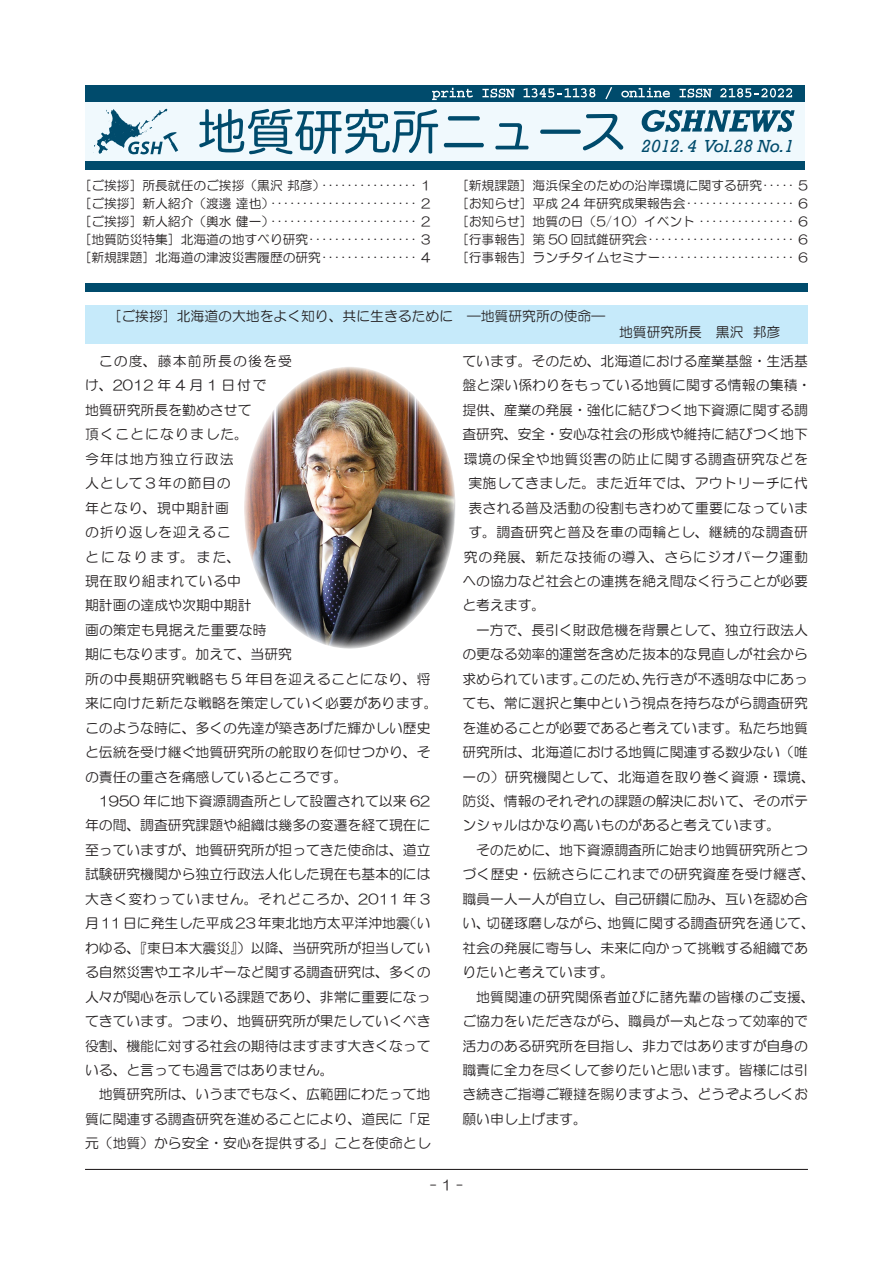
<style>
.page{position:relative;width:893px;height:1263px;background:#fff}
.page>*{position:absolute;margin:0;border:0;box-sizing:border-box;transform-origin:0 0}
.t1{font:italic 17.85px "Rockwell";color:#004b6c}
.本文{font:13.8px/24.5px "HG Maru Gothic MPRO";color:#231f20}
.本文-2{font:13.8px/24.5px "HG Maru Gothic MPRO";letter-spacing:.02em;color:#231f20}
.本文-3{font:13.8px "HG Maru Gothic MPRO";letter-spacing:.025em;color:#231f20}
.本文-4{font:13.8px "HG Maru Gothic MPRO";letter-spacing:.04em;color:#231f20}
.t2{font:12.75px "HG Maru Gothic MPRO";color:#231f20}
</style>
<div class="page">
<hr style="left:85px;top:1169px;width:723px;height:1px;background:#231f20">
<div style="left:85px;top:283px;width:723px;height:9px;background:#004b6c"></div>
<div style="left:85px;top:85px;width:719px;height:85px;background:#f0f9fd"></div>
<div style="left:85px;top:85px;width:719px;height:17px;background:#004b6c"></div>
<svg style="left:199px;top:109px;width:239px;height:45px"></svg>
<div style="left:448px;top:116px;width:32px;height:5px;background:#004b6c;border-radius:2px"></div>
<hr style="left:444px;top:143px;width:40px;height:4px;background:#004b6c;border-radius:2px">
<svg style="left:495px;top:123px;width:34px;height:26px"></svg>
<svg style="left:540px;top:130px;width:41px;height:4px"></svg>
<svg style="left:583px;top:114px;width:40px;height:36px"></svg>
<svg style="left:94px;top:109px;width:84px;height:46px"></svg>
<div style="left:85px;top:161px;width:719px;height:9px;background:#004b6c"></div>
<svg style="left:642px;top:110px;width:153px;height:22px"></svg>
<svg style="left:432px;top:88px;width:41px;height:12px"></svg>
<svg style="left:482px;top:89px;width:33px;height:9px"></svg>
<svg style="left:524px;top:88px;width:71px;height:10px"></svg>
<svg style="left:605px;top:87px;width:7px;height:12px"></svg>
<svg style="left:621px;top:88px;width:49px;height:10px"></svg>
<svg style="left:679px;top:89px;width:33px;height:9px"></svg>
<svg style="left:720px;top:88px;width:72px;height:10px"></svg>
<div style="left:85px;top:305px;width:723px;height:38px;background:#c6eafa"></div>
<img style="left:244px;top:367px;width:211px;height:282px">
<p class="t2" style="left:79px;top:179px;width:353px">［ご挨拶］所長就任のご挨拶（黒沢 邦彦）･･･････････････ 1</p>
<p class="t2" style="left:79px;top:197px;width:353px">［ご挨拶］新人紹介（渡邊 達也）･･･････････････････････ 2</p>
<p class="t2" style="left:79px;top:215px;width:353px">［ご挨拶］新人紹介（輿水 健一）･･･････････････････････ 2</p>
<p class="t2" style="left:79px;top:233px;width:353px">［地質防災特集］北海道の地すべり研究･････････････････ 3</p>
<p class="t2" style="left:79px;top:251px;width:353px">［新規課題］北海道の津波災害履歴の研究･･･････････････ 4</p>
<p class="t1" style="left:642px;top:136px;width:154px">2012. 4 Vol.28 No.1</p>
<p class="t2" style="left:456px;top:179px;width:353px">［新規課題］海浜保全のための沿岸環境に関する研究･････ 5</p>
<p class="t2" style="left:456px;top:197px;width:353px">［お知らせ］平成 24 年研究成果報告会･････････････････ 6</p>
<p class="t2" style="left:456px;top:215px;width:353px">［お知らせ］地質の日（5/10）イベント･･･････････････ 6</p>
<p class="t2" style="left:456px;top:233px;width:353px">［行事報告］第 50 回試錐研究会･･･････････････････････ 6</p>
<p class="t2" style="left:456px;top:251px;width:353px">［行事報告］ランチタイムセミナー･････････････････････ 6</p>
<p class="本文" style="left:108px;top:304px;width:499px">［ご挨拶］北海道の大地をよく知り、共に生きるために　―地質研究所の使命―</p>
<p class="本文" style="left:619px;top:320px;width:163px">地質研究所長　黒沢 邦彦</p>
<p class="本文-2" style="left:85px;top:349px;width:354px;text-indent:14px">この度、藤本前所長の後を受<br>け、2012 年 4 月 1 日付で<br>地質研究所長を勤めさせて<br>頂くことになりました。<br>今年は地方独立行政法<br>人として３年の節目の<br>年となり、現中期計画<br>の折り返しを迎えるこ<br>とになります。また、<br>現在取り組まれている中<br>期計画の達成や次期中期計<br>画の策定も見据えた重要な時<br>期にもなります。加えて、当研究<br>所の中長期研究戦略も 5 年目を迎えることになり、将来に向けた新たな戦略を策定していく必要があります。このような時に、多くの先達が築きあげた輝かしい歴史と伝統を受け継ぐ地質研究所の舵取りを仰せつかり、その責任の重さを痛感しているところです。</p>
<p class="本文" style="left:85px;top:789px;width:347px;text-align:justify;text-indent:14px">1950 年に地下資源調査所として設置されて以来 62年の間、調査研究課題や組織は幾多の変遷を経て現在に至っていますが、地質研究所が担ってきた使命は、道立試験研究機関から独立行政法人化した現在も基本的には大きく変わっていません。それどころか、2011 年 3月11日に発生した平成23年東北地方太平洋沖地震（いわゆる、『東日本大震災』）以降、当研究所が担当している自然災害やエネルギーなど関する調査研究は、多くの人々が関心を示している課題であり、非常に重要になってきています。つまり、地質研究所が果たしていくべき役割、機能に対する社会の期待はますます大きくなっている、と言っても過言ではありません。</p>
<p class="本文" style="left:85px;top:1082px;width:347px;text-align:justify;text-indent:14px">地質研究所は、いうまでもなく、広範囲にわたって地質に関連する調査研究を進めることにより、道民に「足元（地質）から安全・安心を提供する」ことを使命とし</p>
<p class="本文" style="left:462px;top:349px;width:347px">ています。そのため、北海道における産業基盤・生活基</p>
<p class="本文" style="left:462px;top:373px;width:350px">盤と深い係わりをもっている地質に関する情報の集積・</p>
<p class="本文" style="left:462px;top:398px;width:347px">提供、産業の発展・強化に結びつく地下資源に関する調</p>
<p class="本文" style="left:462px;top:422px;width:347px">査研究、安全・安心な社会の形成や維持に結びつく地下</p>
<p class="本文-4" style="left:464px;top:452px;width:346px">環境の保全や地質災害の防止に関する調査研究などを</p>
<p class="本文-3" style="left:468px;top:476px;width:341px">実施してきました。また近年では、アウトリーチに代</p>
<p class="本文-3" style="left:468px;top:501px;width:341px">表される普及活動の役割もきわめて重要になっていま</p>
<p class="本文-3" style="left:468px;top:525px;width:341px">す。調査研究と普及を車の両輪とし、継続的な調査研</p>
<p class="本文-4" style="left:464px;top:550px;width:345px">究の発展、新たな技術の導入、さらにジオパーク運動</p>
<p class="本文" style="left:462px;top:569px;width:347px">への協力など社会との連携を絶え間なく行うことが必要</p>
<p class="本文" style="left:462px;top:593px;width:84px">と考えます。</p>
<p class="本文" style="left:462px;top:618px;width:354px;text-indent:14px">一方で、長引く財政危機を背景として、独立行政法人の更なる効率的運営を含めた抜本的な見直しが社会から求められています。このため、先行きが不透明な中にあっても、常に選択と集中という視点を持ちながら調査研究を進めることが必要であると考えています。私たち地質研究所は、北海道における地質に関連する数少ない（唯一の）研究機関として、北海道を取り巻く資源・環境、防災、情報のそれぞれの課題の解決において、そのポテンシャルはかなり高いものがあると考えています。</p>
<p class="本文" style="left:462px;top:838px;width:354px;text-indent:14px">そのために、地下資源調査所に始まり地質研究所とつづく歴史・伝統さらにこれまでの研究資産を受け継ぎ、職員一人一人が自立し、自己研鑽に励み、互いを認め合い、切磋琢磨しながら、地質に関する調査研究を通じて、社会の発展に寄与し、未来に向かって挑戦する組織でありたいと考えています。</p>
<p class="本文" style="left:462px;top:984px;width:354px;text-indent:14px">地質関連の研究関係者並びに諸先輩の皆様のご支援、ご協力をいただきながら、職員が一丸となって効率的で活力のある研究所を目指し、非力ではありますが自身の職責に全力を尽くして参りたいと思います。皆様には引き続きご指導ご鞭撻を賜りますよう、どうぞよろしくお願い申し上げます。</p>
<p class="本文" style="left:430px;top:1172px;width:35px">- 1 -</p>
</div>
